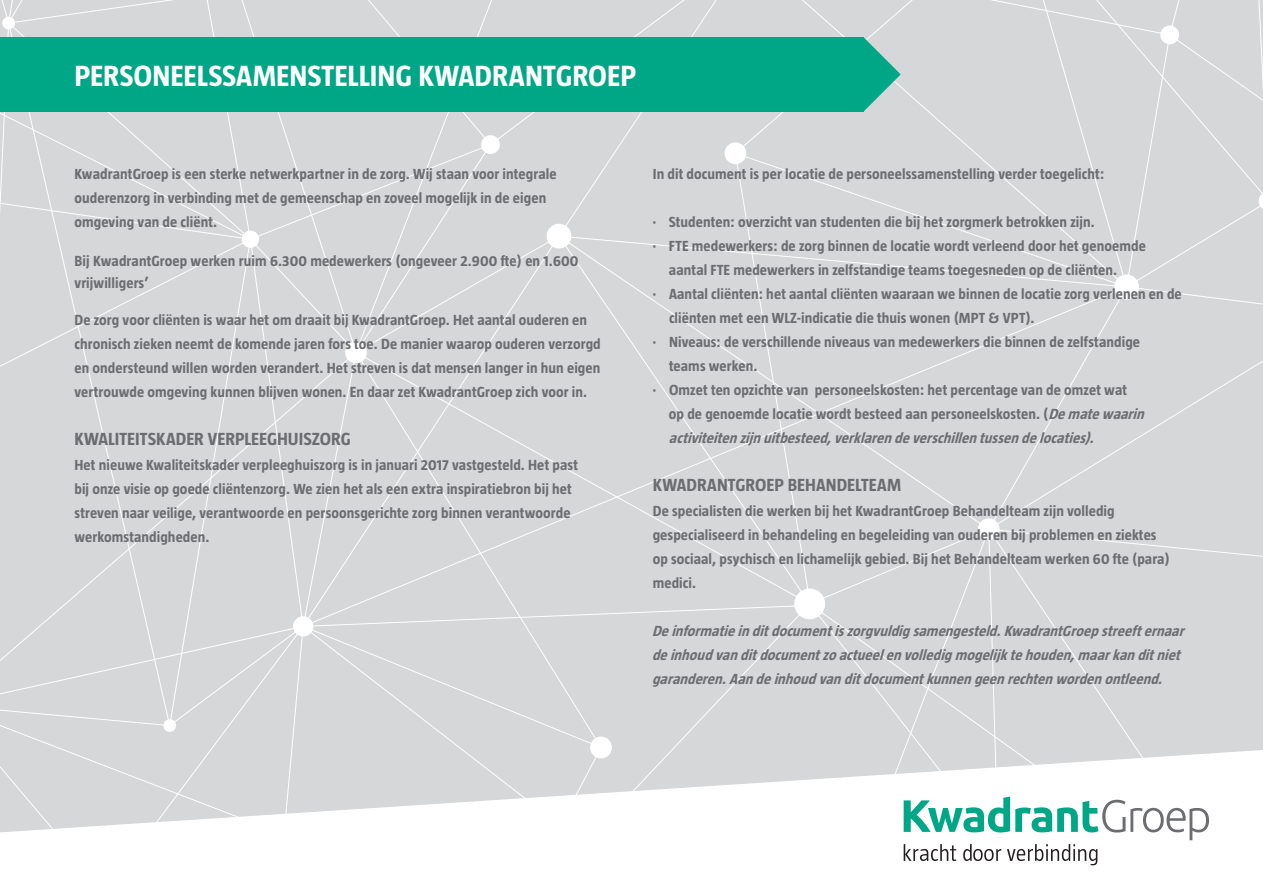
<style>
.page{position:relative;width:1263px;height:893px;background:#fff}
.page>*{position:absolute;margin:0;border:0;box-sizing:border-box;transform-origin:0 0}
.t1{font:700 30px "Taz";color:#fff}
.t2{font:700 18px "Taz";letter-spacing:.005em;color:#6c6d70}
.t3{font:700 15px/24px "Taz";letter-spacing:.005em;color:#6c6d70}
.t4{font:italic 700 15px/24px "Taz";color:#6c6d70}
.s1{font-style:italic}
</style>
<div class="page">
<div style="left:602px;top:706px;width:200px;height:40px;background:#d6d7d9"></div>
<div style="left:602px;top:288px;width:145px;height:64px;background:#d6d7d9"></div>
<div style="left:602px;top:237px;width:145px;height:51px;background:#d6d7d9"></div>
<div style="left:0;top:706px;width:355px;height:40px;background:#d6d7d9"></div>
<div style="left:602px;top:0;width:145px;height:237px;background:#d6d7d9"></div>
<div style="left:355px;top:0;width:247px;height:746px;background:#d6d7d9"></div>
<div style="left:171px;top:352px;width:631px;height:354px;background:#d6d7d9"></div>
<div style="left:367px;top:144px;width:193px;height:211px;background:#d6d7d9"></div>
<div style="left:171px;top:27px;width:321px;height:326px;background:#d6d7d9"></div>
<div style="left:802px;top:565px;width:461px;height:185px;background:#d6d7d9"></div>
<div style="left:988px;top:565px;width:266px;height:185px;background:#d6d7d9"></div>
<div style="left:0;top:27px;width:171px;height:699px;background:#d6d7d9"></div>
<div style="left:0;top:0;width:511px;height:27px;background:#d6d7d9"></div>
<hr style="left:0;top:746px;width:804px;height:4px;background:#d6d7d9">
<div style="left:297px;top:620px;width:12px;height:13px;background:#fff;border-radius:50%"></div>
<div style="left:293px;top:616px;width:20px;height:20px;border:8px solid #fff;border-radius:50%"></div>
<div style="left:244px;top:233px;width:13px;height:13px;background:#fff;border-radius:50%"></div>
<div style="left:242px;top:231px;width:17px;height:17px;border:4px solid #fff;border-radius:50%"></div>
<div style="left:163px;top:719px;width:13px;height:13px;background:#fff;border-radius:50%"></div>
<div style="left:729px;top:147px;width:13px;height:13px;background:#fff;border-radius:50%"></div>
<div style="left:724px;top:142px;width:22px;height:22px;border:9px solid #fff;border-radius:50%"></div>
<div style="left:794px;top:588px;width:31px;height:31px;border:18px solid #fff;border-radius:50%"></div>
<div style="left:350px;top:346px;width:12px;height:13px;background:#fff;border-radius:50%"></div>
<div style="left:345px;top:342px;width:22px;height:21px;border:9px solid #fff;border-radius:50%"></div>
<div style="left:2px;top:17px;width:13px;height:12px;background:#fff;border-radius:50%"></div>
<div style="left:595px;top:741px;width:12px;height:13px;background:#fff;border-radius:50%"></div>
<div style="left:590px;top:737px;width:22px;height:21px;border:9px solid #fff;border-radius:50%"></div>
<div style="left:484px;top:138px;width:13px;height:13px;background:#fff;border-radius:50%"></div>
<div style="left:481px;top:135px;width:19px;height:19px;border:6px solid #fff;border-radius:50%"></div>
<div style="left:547px;top:224px;width:24px;height:24px;border:12px solid #fff;border-radius:50%"></div>
<svg style="left:0;top:750px;width:1259px;height:116px"></svg>
<svg style="left:904px;top:797px;width:305px;height:68px"></svg>
<div style="left:747px;top:0;width:516px;height:565px;background:#d6d7d9"></div>
<div style="left:0;top:37px;width:863px;height:75px;background:#00a786"></div>
<h1 class="t1" style="left:74px;top:59px;width:563px">PERSONEELSSAMENSTELLING KWADRANTGROEP</h1>
<p class="t3" style="left:74px;top:162px;width:484px">KwadrantGroep is een sterke netwerkpartner in de zorg. Wij staan voor integrale ouderenzorg in verbinding met de gemeenschap en zoveel mogelijk in de eigen omgeving van de cliënt.</p>
<p class="t3" style="left:75px;top:249px;width:505px;line-height:22.5px">Bij KwadrantGroep werken ruim 6.300 medewerkers (ongeveer 2.900 fte) en 1.600 vrijwilligers’</p>
<p class="t3" style="left:74px;top:307px;width:528px">De zorg voor cliënten is waar het om draait bij KwadrantGroep. Het aantal ouderen en chronisch zieken neemt de komende jaren fors toe. De manier waarop ouderen verzorgd en ondersteund willen worden verandert. Het streven is dat mensen langer in hun eigen vertrouwde omgeving kunnen blijven wonen. En daar zet KwadrantGroep zich voor in.</p>
<p class="t2" style="left:74px;top:428px;width:278px">KWALITEITSKADER VERPLEEGHUISZORG</p>
<p class="t3" style="left:74px;top:453px;width:505px">Het nieuwe Kwaliteitskader verpleeghuiszorg is in januari 2017 vastgesteld. Het past bij onze visie op goede cliëntenzorg. We zien het als een extra inspiratiebron bij het streven naar veilige, verantwoorde en persoonsgerichte zorg binnen verantwoorde werkomstandigheden.</p>
<p class="t3" style="left:653px;top:162px;width:453px">In dit document is per locatie de personeelssamenstelling verder toegelicht:</p>
<p class="t3" style="left:653px;top:210px;width:443px">· Studenten: overzicht van studenten die bij het zorgmerk betrokken zijn.</p>
<p class="t3" style="left:653px;top:234px;width:495px">· FTE medewerkers: de zorg binnen de locatie wordt verleend door het genoemde</p>
<p class="t3" style="left:669px;top:258px;width:449px">aantal FTE medewerkers in zelfstandige teams toegesneden op de cliënten.</p>
<p class="t3" style="left:653px;top:282px;width:530px">· Aantal cliënten: het aantal cliënten waaraan we binnen de locatie zorg verlenen en de</p>
<p class="t3" style="left:669px;top:306px;width:367px">cliënten met een WLZ-indicatie die thuis wonen (MPT &amp; VPT).</p>
<p class="t3" style="left:653px;top:330px;width:489px">· Niveaus: de verschillende niveaus van medewerkers die binnen de zelfstandige</p>
<p class="t3" style="left:669px;top:354px;width:90px">teams werken.</p>
<p class="t3" style="left:653px;top:378px;width:476px">· Omzet ten opzichte van personeelskosten: het percentage van de omzet wat</p>
<p class="t3" style="left:669px;top:402px;width:481px">op de genoemde locatie wordt besteed aan personeelskosten. (<span class="s1">Dematewaarin</span></p>
<p class="t4" style="left:669px;top:426px;width:430px">activiteitenzijnuitbesteed,verklarendeverschillentussendelocaties).</p>
<p class="t2" style="left:653px;top:475px;width:250px">KWADRANTGROEP BEHANDELTEAM</p>
<p class="t3" style="left:653px;top:499px;width:519px">De specialisten die werken bij het KwadrantGroep Behandelteam zijn volledig gespecialiseerd in behandeling en begeleiding van ouderen bij problemen en ziektes op sociaal, psychisch en lichamelijk gebied. Bij het Behandelteam werken 60 fte (para) medici.</p>
<p class="t4" style="left:652px;top:619px;width:537px">De informatie in dit document is zorgvuldig samengesteld. KwadrantGroep streeft ernaar de inhoud van dit document zo actueel en volledig mogelijk te houden, maar kan dit niet garanderen. Aan de inhoud van dit document kunnen geen rechten worden ontleend.</p>
</div>
